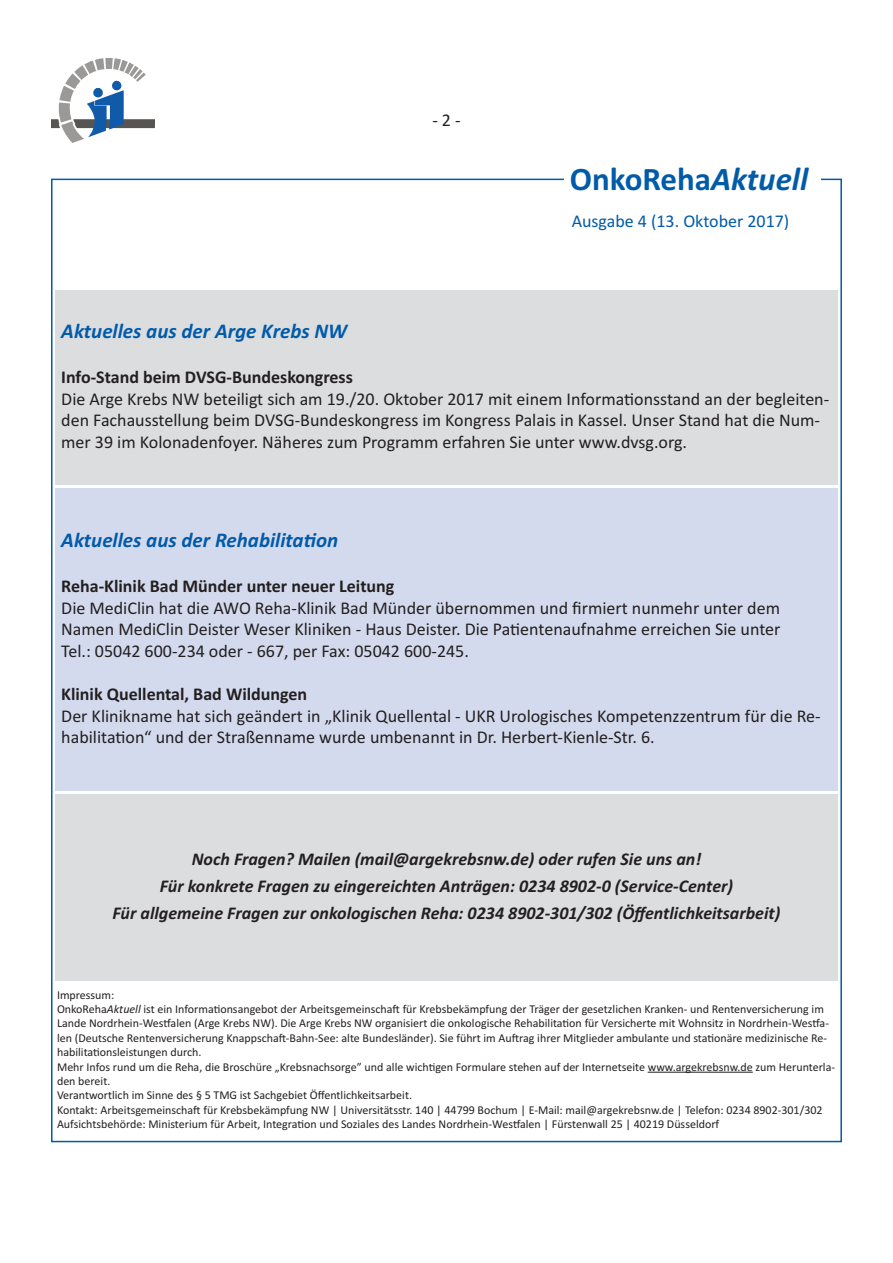
<style>
.page{position:relative;width:893px;height:1263px;background:#fff}
.page>*{position:absolute;margin:0;border:0;box-sizing:border-box;transform-origin:0 0}
.t1{font:700 33px "Calibri";color:#015ba9}
.t2{font:italic 700 21px "Calibri";color:#015ba9}
.t3{font:18px/21.6px "Calibri";color:#231f20}
.t4{font:italic 700 18px/27px "Calibri";color:#231f20;text-align:center}
.t5{font:700 18px "Calibri";color:#231f20}
.t6{font:18px "Calibri";color:#015ba9}
.t7{font:12px/14.4px "Calibri";color:#231f20}
.s1{font-style:italic}
</style>
<div class="page">
<hr style="left:648px;top:1072px;width:105px;height:1px;background:#231f20">
<div style="left:55px;top:794px;width:783px;height:187px;background:#dcdddf"></div>
<div style="left:55px;top:290px;width:783px;height:195px;background:#dcdddf"></div>
<div style="left:55px;top:488px;width:783px;height:303px;background:#d3daed"></div>
<img style="left:51px;top:59px;width:103px;height:84px">
<h3 class="t3" style="left:432px;top:109px;width:30px">-2-</h3>
<h1 class="t1" style="left:570px;top:159px;width:240px">OnkoReha<span class="s1">Aktuell</span></h1>
<h3 class="t6" style="left:572px;top:210px;width:219px">Ausgabe 4 (13. Oktober 2017)</h3>
<h2 class="t2" style="left:61px;top:319px;width:287px">Aktuelles aus der Arge Krebs NW</h2>
<h3 class="t5" style="left:61px;top:366px;width:293px">Info-Stand beim DVSG-Bundeskongress</h3>
<p class="t3" style="left:61px;top:388px;width:769px">Die Arge Krebs NW beteiligt sich am 19./20. Oktober 2017 mit einem Informationsstand an der begleiten&shy;den Fachausstellung beim DVSG-Bundeskongress im Kongress Palais in Kassel. Unser Stand hat die Num&shy;mer 39 im Kolonadenfoyer. Näheres zum Programm erfahren Sie unter www.dvsg.org.</p>
<h2 class="t2" style="left:61px;top:528px;width:278px">Aktuelles aus der Rehabilitation</h2>
<h3 class="t5" style="left:61px;top:575px;width:335px">Reha-Klinik Bad Münder unter neuer Leitung</h3>
<p class="t3" style="left:61px;top:596px;width:721px;text-align:justify">Die MediClin hat die AWO Reha-Klinik Bad Münder übernommen und firmiert nunmehr unter dem Namen MediClin Deister Weser Kliniken - Haus Deister. Die Patientenaufnahme erreichen Sie unter Tel.: 05042 600-234 oder - 667, per Fax: 05042 600-245.</p>
<h3 class="t5" style="left:61px;top:683px;width:247px">Klinik Quellental, Bad Wildungen</h3>
<h3 class="t3" style="left:61px;top:704px;width:761px">Der Klinikname hat sich geändert in „Klinik Quellental - UKR Urologisches Kompetenzzentrum für die Re&shy;habilitation“ und der Straßenname wurde umbenannt in Dr. Herbert-Kienle-Str. 6.</h3>
<p class="t4" style="left:113px;top:845px;width:669px">Noch Fragen? Mailen (mail@argekrebsnw.de) oder rufen Sie uns an!<br>Für konkrete Fragen zu eingereichten Anträgen: 0234 8902-0 (Service-Center)<br>Für allgemeine Fragen zur onkologischen Reha: 0234 8902-301/302 (Öffentlichkeitsarbeit)</p>
<p class="t7" style="left:57px;top:987px;width:780px">Impressum:<br>OnkoReha<span class="s1">Aktuell</span> ist ein Informationsangebot der Arbeitsgemeinschaft für Krebsbekämpfung der Träger der gesetzlichen Kranken- und Rentenversicherung im Lande Nordrhein-Westfalen (Arge Krebs NW). Die Arge Krebs NW organisiert die onkologische Rehabilitation für Versicherte mit Wohnsitz in Nordrhein-Westfa&shy;len (Deutsche Rentenversicherung Knappschaft-Bahn-See: alte Bundesländer). Sie führt im Auftrag ihrer Mitglieder ambulante und stationäre medizinische Re&shy;habilitationsleistungen durch.<br>Mehr Infos rund um die Reha, die Broschüre „Krebsnachsorge” und alle wichtigen Formulare stehen auf der Internetseite www.argekrebsnw.de zum Herunterla&shy;den bereit.<br>Verantwortlich im Sinne des § 5 TMG ist Sachgebiet Öffentlichkeitsarbeit.<br>Kontakt: Arbeitsgemeinschaft für Krebsbekämpfung NW | Universitätsstr. 140 | 44799 Bochum | E-Mail: mail@argekrebsnw.de | Telefon: 0234 8902-301/302<br>Aufsichtsbehörde: Ministerium für Arbeit, Integration und Soziales des Landes Nordrhein-Westfalen | Fürstenwall 25 | 40219 Düsseldorf</p>
</div>
